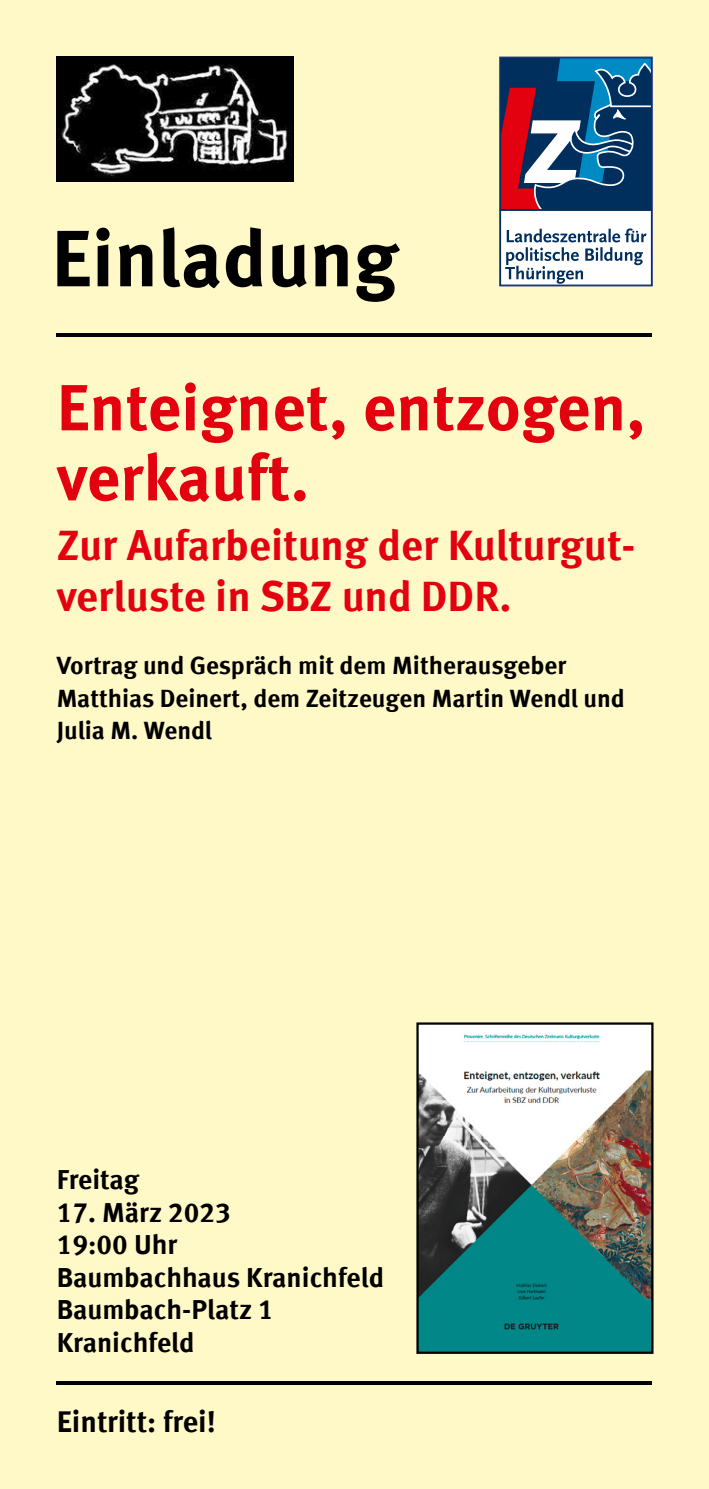
<style>
.page{position:relative;width:709px;height:1489px;background:#fff}
.page>*{position:absolute;margin:0;border:0;box-sizing:border-box;transform-origin:0 0}
.t1{font:700 79.75px "Meta Offc Pro";color:#000}
.t2{font:700 65px/70px "Meta Offc Pro";color:#e3000f}
.t3{font:700 42.5px/51px "Meta Offc Pro";color:#e3000f}
.t4{font:700 30px "Meta Offc Pro";color:#000}
.t5{font:700 27.5px/32.5px "Meta Offc Pro";color:#000}
.t6{font:700 25px/32.5px "Meta Offc Pro";color:#000}
</style>
<div class="page">
<div style="left:0;top:0;width:709px;height:1488px;background:#fff9c7"></div>
<hr style="left:57px;top:333px;width:595px;height:4px;background:#000">
<hr style="left:57px;top:1381px;width:595px;height:3px;background:#000">
<svg style="left:502px;top:59px;width:148px;height:149px;background:#415075"></svg>
<div style="left:500px;top:209px;width:152px;height:77px;background:#fff;border:1px solid #002f5d"></div>
<svg style="left:505px;top:228px;width:141px;height:56px"></svg>
<div style="left:499px;top:57px;width:153px;height:229px;border:1px solid #253483"></div>
<img style="left:419px;top:1025px;width:231px;height:325px">
<div style="left:416px;top:1022px;width:237px;height:331px;border:2px solid #000"></div>
<img style="left:57px;top:57px;width:237px;height:125px">
<h1 class="t1" style="left:51px;top:196px;width:348px">Einladung</h1>
<h2 class="t2" style="left:57px;top:368px;width:590px">Enteignet, entzogen, verkauft.</h2>
<h3 class="t3" style="left:57px;top:517px;width:580px">Zur Aufarbeitung der Kulturgut&shy;verluste in SBZ und DDR.</h3>
<p class="t6" style="left:57px;top:647px;width:569px">Vortrag und Gespräch mit dem Mitherausgeber<br>Matthias Deinert, dem Zeitzeugen Martin Wendl und<br>Julia M. Wendl</p>
<p class="t5" style="left:57px;top:1161px;width:84px">Freitag</p>
<p class="t5" style="left:57px;top:1194px;width:329px">17. März 2023<br>19:00 Uhr<br>Baumbachhaus Kranichfeld<br>Baumbach-Platz 1<br>Kranichfeld</p>
<p class="t4" style="left:57px;top:1398px;width:161px">Eintritt: frei!</p>
</div>
